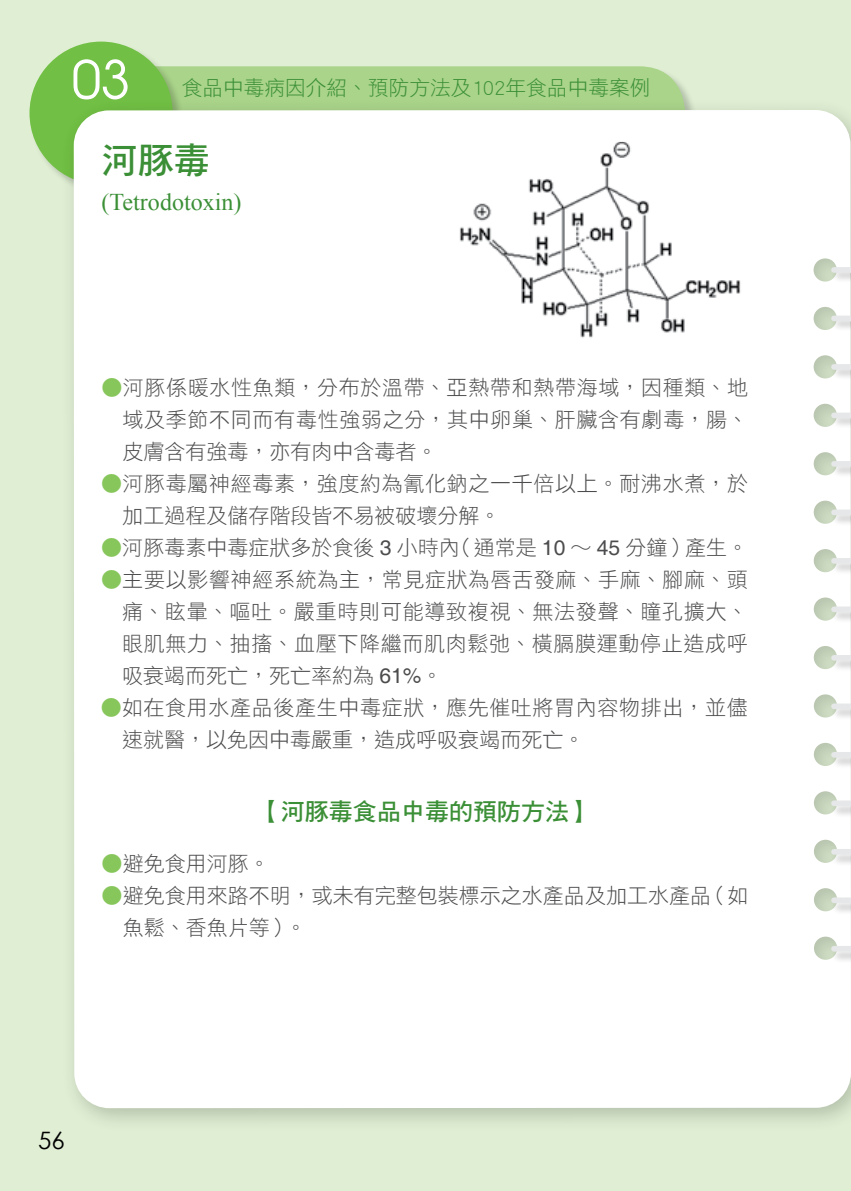
<style>
.page{position:relative;width:851px;height:1191px;background:#fff}
.page>*{position:absolute;margin:0;border:0;box-sizing:border-box;transform-origin:0 0}
.t1{font:52.4px "Avian";color:#fff}
.t2{font:36px "DF Hei Std W7";color:#3b8f36}
.t3{font:24px "Times New Roman";color:#3b8f36}
.t4{font:24px "DF Hei Std W7";color:#3b8f36}
.t5{font:24px "Century Gothic";color:#000}
.t6{font:21px/32px "DF Hei Std W3";letter-spacing:.03em;color:#4c4c4e;text-align:justify}
.t7{font:21px/32px "DF Hei Std W3";color:#4c4c4e}
.t8{font:20.6px "DF Hei Std W3";color:#3b8f36}
.s1{color:#87c65b}
.s2{font-family:"Helvetica"}
</style>
<div class="page">
<hr style="left:850px;top:0;width:1px;height:1191px;background:#e0efd4">
<div style="left:0;top:0;width:850px;height:1191px;background:#e0efd4"></div>
<div style="left:69px;top:66px;width:616px;height:98px;background:#aad48a;border-radius:46px"></div>
<div style="left:29px;top:41px;width:155px;height:156px;background:#000;opacity:.2"></div>
<div style="left:29px;top:42px;width:144px;height:143px;background:#71bf44;border-radius:50%"></div>
<div style="left:60px;top:97px;width:790px;height:1036px;background:#000;opacity:.2"></div>
<div style="left:74px;top:110px;width:776px;height:998px;background:#fff"></div>
<div style="left:831px;top:266px;width:19px;height:697px;background:#000;opacity:.2"></div>
<div style="left:833px;top:267px;width:17px;height:6px;background:#e6e7e8"></div>
<div style="left:833px;top:315px;width:17px;height:6px;background:#e6e7e8"></div>
<div style="left:833px;top:364px;width:17px;height:6px;background:#e6e7e8"></div>
<div style="left:833px;top:412px;width:17px;height:6px;background:#e6e7e8"></div>
<div style="left:833px;top:461px;width:17px;height:6px;background:#e6e7e8"></div>
<div style="left:833px;top:509px;width:17px;height:6px;background:#e6e7e8"></div>
<div style="left:833px;top:558px;width:17px;height:6px;background:#e6e7e8"></div>
<div style="left:833px;top:606px;width:17px;height:6px;background:#e6e7e8"></div>
<div style="left:833px;top:655px;width:17px;height:5px;background:#e6e7e8"></div>
<div style="left:833px;top:703px;width:17px;height:6px;background:#e6e7e8"></div>
<div style="left:833px;top:752px;width:17px;height:5px;background:#e6e7e8"></div>
<div style="left:833px;top:800px;width:17px;height:6px;background:#e6e7e8"></div>
<div style="left:833px;top:849px;width:17px;height:5px;background:#e6e7e8"></div>
<div style="left:833px;top:897px;width:17px;height:6px;background:#e6e7e8"></div>
<div style="left:833px;top:946px;width:17px;height:5px;background:#e6e7e8"></div>
<div style="left:428px;top:142px;width:347px;height:199px;background:#fff;border-radius:34px"></div>
<img style="left:452px;top:142px;width:298px;height:199px">
<h1 class="t1" style="left:72px;top:49px;width:60px">03</h1>
<p class="t8" style="left:182px;top:76px;width:470px">食品中毒病因介紹、預防方法及102年食品中毒案例</p>
<h2 class="t2" style="left:102px;top:140px;width:110px">河豚毒</h2>
<p class="t3" style="left:102px;top:186px;width:141px">(Tetrodotoxin)</p>
<p class="t6" style="left:122px;top:371px;width:627px;text-indent:-21px"><span class="s1">●</span>河豚係暖水性魚類，分布於溫帶、亞熱帶和熱帶海域，因種類、地域及季節不同而有毒性強弱之分，其中卵巢、肝臟含有劇毒，腸、皮膚含有強毒，亦有肉中含毒者。</p>
<p class="t6" style="left:122px;top:467px;width:627px;text-indent:-21px"><span class="s1">●</span>河豚毒屬神經毒素，強度約為氰化鈉之一千倍以上。耐沸水煮，於加工過程及儲存階段皆不易被破壞分解。</p>
<p class="t7" style="left:101px;top:531px;width:648px"><span class="s1">●</span>河豚毒素中毒症狀多於食後 <span class="s2">3</span> 小時內（通常是 <span class="s2">10</span> ～ <span class="s2">45</span> 分鐘）產生。</p>
<p class="t6" style="left:122px;top:563px;width:627px;text-indent:-21px"><span class="s1">●</span>主要以影響神經系統為主，常見症狀為唇舌發麻、手麻、腳麻、頭痛、眩暈、嘔吐。嚴重時則可能導致複視、無法發聲、瞳孔擴大、眼肌無力、抽搐、血壓下降繼而肌肉鬆弛、橫膈膜運動停止造成呼吸衰竭而死亡，死亡率約為 <span class="s2">61%</span>。</p>
<p class="t6" style="left:122px;top:691px;width:627px;text-indent:-21px"><span class="s1">●</span>如在食用水產品後產生中毒症狀，應先催吐將胃內容物排出，並儘速就醫，以免因中毒嚴重，造成呼吸衰竭而死亡。</p>
<p class="t4" style="left:257px;top:798px;width:337px">【河豚毒食品中毒的預防方法】</p>
<p class="t6" style="left:102px;top:847px;width:169px"><span class="s1">●</span>避免食用河豚。</p>
<p class="t7" style="left:123px;top:879px;width:627px;text-indent:-21px"><span class="s1">●</span>避免食用來路不明，或未有完整包裝標示之水產品及加工水產品（如魚鬆、香魚片等）。</p>
<p class="t5" style="left:38px;top:1123px;width:28px">56</p>
</div>
